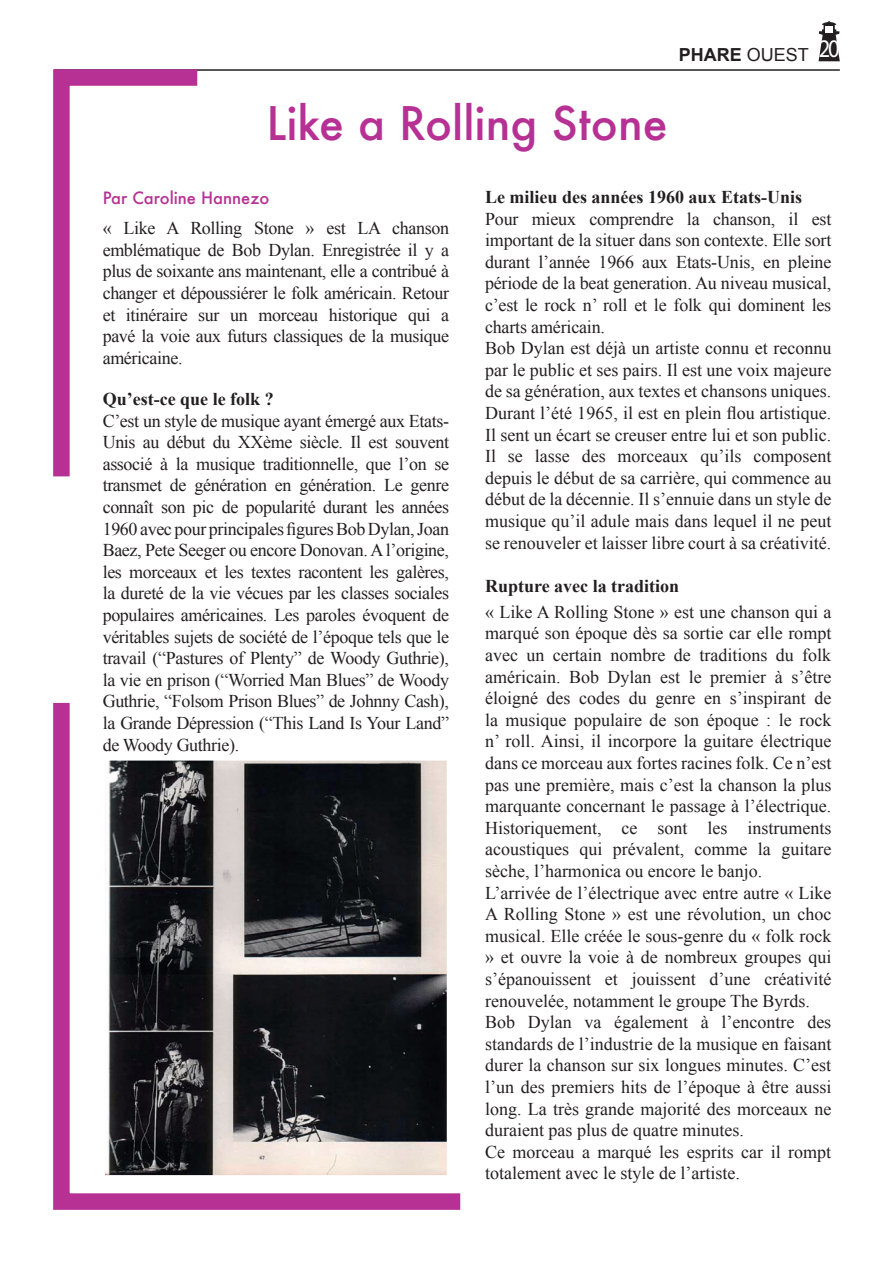
<style>
.page{position:relative;width:893px;height:1263px;background:#fff}
.page>*{position:absolute;margin:0;border:0;box-sizing:border-box;transform-origin:0 0}
.t1{font:500 45px "Futura";color:#b73093}
.t2{font:18px/21.6px "Times New Roman";color:#231f20;text-align:justify}
.t3{font:700 18px "Times New Roman";color:#231f20}
.t4{font:700 18px "Arial";color:#231f20}
.t5{font:500 16.5px "Futura";color:#b73093}
.s1{font-weight:400}
</style>
<div class="page">
<hr style="left:54px;top:69px;width:786px;height:2px;background:#231f20">
<svg style="left:818px;top:21px;width:22px;height:40px"></svg>
<div style="left:826px;top:26px;width:7px;height:7px;background:#fff"></div>
<svg style="left:53px;top:702px;width:408px;height:508px"></svg>
<svg style="left:53px;top:69px;width:161px;height:408px"></svg>
<img style="left:105px;top:761px;width:341px;height:413px">
<div style="left:100px;top:756px;width:351px;height:423px;border:4px solid #fff"></div>
<p class="t4" style="left:679px;top:43px;width:162px">PHARE <span class="s1">OUEST</span> <sup>20</sup></p>
<p class="t1" style="left:266px;top:92px;width:403px">Like a Rolling Stone</p>
<p class="t5" style="left:103px;top:187px;width:168px">Par Caroline Hannezo</p>
<p class="t2" style="left:103px;top:217px;width:348px">« Like A Rolling Stone » est LA chanson emblématique de Bob Dylan. Enregistrée il y a plus de soixante ans maintenant, elle a contribué à changer et dépoussiérer le folk américain. Retour et itinéraire sur un morceau historique qui a pavé la voie aux futurs classiques de la musique américaine.</p>
<p class="t3" style="left:103px;top:386px;width:172px">Qu’est-ce que le folk ?</p>
<p class="t2" style="left:103px;top:409px;width:348px">C’est un style de musique ayant émergé aux Etats-Unis au début du XXème siècle. Il est souvent associé à la musique traditionnelle, que l’on se transmet de génération en génération. Le genre connaît son pic de popularité durant les années 1960 avec pour principales figures Bob Dylan, Joan Baez, Pete Seeger ou encore Donovan. A l’origine, les morceaux et les textes racontent les galères, la dureté de la vie vécues par les classes sociales populaires américaines. Les paroles évoquent de véritables sujets de société de l’époque tels que le travail (“Pastures of Plenty” de Woody Guthrie), la vie en prison (“Worried Man Blues” de Woody Guthrie, “Folsom Prison Blues” de Johnny Cash), la Grande Dépression (“This Land Is Your Land” de Woody Guthrie).</p>
<p class="t3" style="left:485px;top:185px;width:319px">Le milieu des années 1960 aux Etats-Unis</p>
<p class="t2" style="left:485px;top:207px;width:348px">Pour mieux comprendre la chanson, il est important de la situer dans son contexte. Elle sort durant l’année 1966 aux Etats-Unis, en pleine période de la beat generation. Au niveau musical, c’est le rock n’ roll et le folk qui dominent les charts américain.</p>
<p class="t2" style="left:485px;top:337px;width:348px">Bob Dylan est déjà un artiste connu et reconnu par le public et ses pairs. Il est une voix majeure de sa génération, aux textes et chansons uniques.<br>Durant l’été 1965, il est en plein flou artistique.<br>Il sent un écart se creuser entre lui et son public.<br>Il se lasse des morceaux qu’ils composent depuis le début de sa carrière, qui commence au début de la décennie. Il s’ennuie dans un style de musique qu’il adule mais dans lequel il ne peut se renouveler et laisser libre court à sa créativité.</p>
<p class="t3" style="left:485px;top:573px;width:196px">Rupture avec la tradition</p>
<p class="t2" style="left:485px;top:601px;width:348px">« Like A Rolling Stone » est une chanson qui a marqué son époque dès sa sortie car elle rompt avec un certain nombre de traditions du folk américain. Bob Dylan est le premier à s’être éloigné des codes du genre en s’inspirant de la musique populaire de son époque : le rock n’ roll. Ainsi, il incorpore la guitare électrique dans ce morceau aux fortes racines folk. Ce n’est pas une première, mais c’est la chanson la plus marquante concernant le passage à l’électrique.<br>Historiquement, ce sont les instruments acoustiques qui prévalent, comme la guitare sèche, l’harmonica ou encore le banjo.</p>
<p class="t2" style="left:485px;top:881px;width:348px">L’arrivée de l’électrique avec entre autre « Like A Rolling Stone » est une révolution, un choc musical. Elle créée le sous-genre du « folk rock » et ouvre la voie à de nombreux groupes qui s’épanouissent et jouissent d’une créativité renouvelée, notamment le groupe The Byrds.</p>
<p class="t2" style="left:485px;top:1011px;width:348px">Bob Dylan va également à l’encontre des standards de l’industrie de la musique en faisant durer la chanson sur six longues minutes. C’est l’un des premiers hits de l’époque à être aussi long. La très grande majorité des morceaux ne duraient pas plus de quatre minutes.</p>
<p class="t2" style="left:485px;top:1141px;width:348px">Ce morceau a marqué les esprits car il rompt totalement avec le style de l’artiste.</p>
</div>
